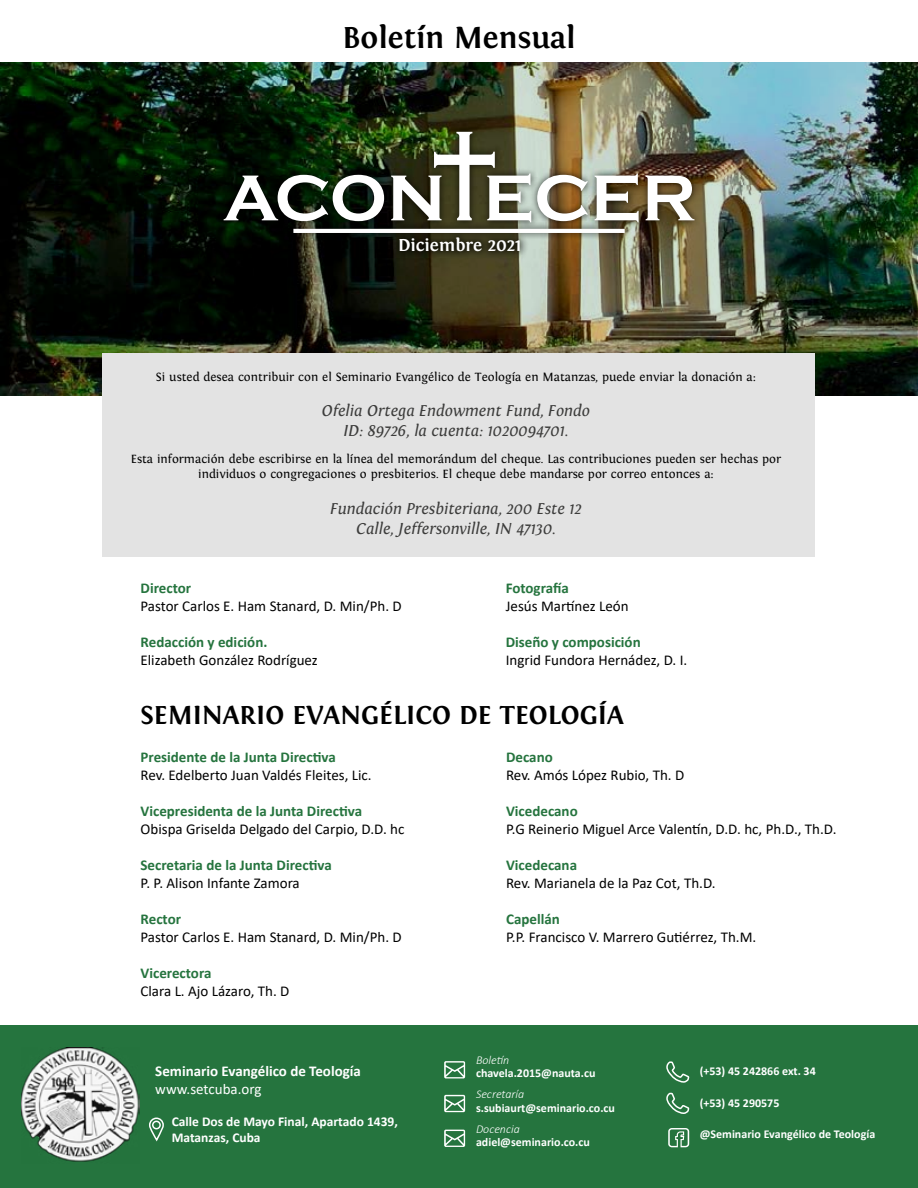
<style>
.page{position:relative;width:918px;height:1188px;background:#fff}
.page>*{position:absolute;margin:0;border:0;box-sizing:border-box;transform-origin:0 0}
.t1{font:700 31.5px "Fontin";color:#000}
.t2{font:700 27px "Fontin";color:#000}
.t3{font:700 18px "Fontin";color:#fff}
.t4{font:italic 16.5px/19.8px "Fontin";color:#3c3c3b;text-align:center}
.t5{font:15px "Calibri";color:#000}
.t6{font:700 15px "Calibri";color:#25743e}
.t7{font:700 15px "Calibri";color:#fff}
.t8{font:15px "Calibri";color:#fff}
.t9{font:700 13.5px/16.2px "Calibri";color:#fff}
.t10{font:12.45px/15px "Fontin";color:#000;text-align:center}
.t11{font:700 12px "Calibri";color:#fff}
.t12{font:italic 300 12px "Calibri";color:#fff}
</style>
<div class="page">
<img style="left:1px;top:62px;width:916px;height:334px">
<div style="left:216px;top:125px;width:485px;height:105px;background:#000;opacity:.75"></div>
<svg style="left:224px;top:175px;width:160px;height:46px"></svg>
<svg style="left:537px;top:175px;width:51px;height:46px"></svg>
<svg style="left:595px;top:173px;width:44px;height:49px"></svg>
<svg style="left:646px;top:176px;width:48px;height:44px"></svg>
<svg style="left:391px;top:132px;width:140px;height:90px"></svg>
<div style="left:391px;top:230px;width:137px;height:29px;background:#000;opacity:.75"></div>
<div style="left:286px;top:222px;width:346px;height:18px;background:#000;opacity:.75"></div>
<hr style="left:293px;top:229px;width:332px;height:4px;background:#fff">
<div style="left:103px;top:353px;width:712px;height:203px;background:#e3e3e3"></div>
<div style="left:0;top:1026px;width:918px;height:162px;background:#25743e"></div>
<img style="left:21px;top:1047px;width:119px;height:115px">
<svg style="left:444px;top:1130px;width:21px;height:17px"></svg>
<svg style="left:444px;top:1095px;width:21px;height:17px"></svg>
<svg style="left:444px;top:1061px;width:21px;height:17px"></svg>
<svg style="left:666px;top:1092px;width:24px;height:22px"></svg>
<svg style="left:666px;top:1061px;width:24px;height:22px"></svg>
<svg style="left:668px;top:1128px;width:21px;height:19px"></svg>
<svg style="left:149px;top:1117px;width:15px;height:25px"></svg>
<h1 class="t1" style="left:343px;top:20px;width:235px">Boletín Mensual</h1>
<p class="t3" style="left:398px;top:235px;width:125px">Diciembre 2021</p>
<p class="t10" style="left:156px;top:370px;width:602px">Si usted desea contribuir con el Seminario Evangélico de Teología en Matanzas, puede enviar la donación a:</p>
<p class="t4" style="left:322px;top:401px;width:270px">Ofelia Ortega Endowment Fund, Fondo<br>ID: 89726, la cuenta: 1020094701.</p>
<p class="t10" style="left:131px;top:452px;width:652px">Esta información debe escribirse en la línea del memorándum del cheque. Las contribuciones pueden ser hechas por individuos o congregaciones o presbiterios. El cheque debe mandarse por correo entonces a:</p>
<p class="t4" style="left:330px;top:499px;width:253px">Fundación Presbiteriana, 200 Este 12<br>Calle, Jeffersonville, IN 47130.</p>
<p class="t6" style="left:141px;top:577px;width:52px">Director</p>
<p class="t5" style="left:141px;top:595px;width:263px">Pastor Carlos E. Ham Stanard, D. Min/Ph. D</p>
<p class="t6" style="left:141px;top:631px;width:128px">Redacción y edición.</p>
<p class="t5" style="left:141px;top:649px;width:179px">Elizabeth González Rodríguez</p>
<p class="t6" style="left:506px;top:577px;width:65px">Fotografía</p>
<p class="t5" style="left:506px;top:595px;width:124px">Jesús Martínez León</p>
<p class="t6" style="left:506px;top:631px;width:137px">Diseño y composición</p>
<p class="t5" style="left:506px;top:649px;width:183px">Ingrid Fundora Hernádez, D. I.</p>
<h2 class="t2" style="left:141px;top:700px;width:485px">SEMINARIO EVANGÉLICO DE TEOLOGÍA</h2>
<p class="t6" style="left:141px;top:746px;width:197px">Presidente de la Junta Directiva</p>
<p class="t5" style="left:141px;top:764px;width:233px">Rev. Edelberto Juan Valdés Fleites, Lic.</p>
<p class="t6" style="left:141px;top:800px;width:223px">Vicepresidenta de la Junta Directiva</p>
<p class="t5" style="left:141px;top:818px;width:265px">Obispa Griselda Delgado del Carpio, D.D. hc</p>
<p class="t6" style="left:141px;top:854px;width:193px">Secretaria de la Junta Directiva</p>
<p class="t5" style="left:141px;top:872px;width:161px">P. P. Alison Infante Zamora</p>
<p class="t6" style="left:141px;top:908px;width:42px">Rector</p>
<p class="t5" style="left:141px;top:926px;width:263px">Pastor Carlos E. Ham Stanard, D. Min/Ph. D</p>
<p class="t6" style="left:141px;top:962px;width:72px">Vicerectora</p>
<p class="t5" style="left:141px;top:980px;width:150px">Clara L. Ajo Lázaro, Th. D</p>
<p class="t6" style="left:506px;top:746px;width:48px">Decano</p>
<p class="t5" style="left:506px;top:764px;width:180px">Rev. Amós López Rubio, Th. D</p>
<p class="t6" style="left:506px;top:800px;width:73px">Vicedecano</p>
<p class="t5" style="left:506px;top:818px;width:332px">P.G Reinerio Miguel Arce Valentín, D.D. hc, Ph.D., Th.D.</p>
<p class="t6" style="left:506px;top:854px;width:73px">Vicedecana</p>
<p class="t5" style="left:506px;top:872px;width:211px">Rev. Marianela de la Paz Cot, Th.D.</p>
<p class="t6" style="left:506px;top:908px;width:55px">Capellán</p>
<p class="t5" style="left:506px;top:926px;width:252px">P.P. Francisco V. Marrero Gutiérrez, Th.M.</p>
<p class="t7" style="left:155px;top:1060px;width:207px">Seminario Evangélico de Teología</p>
<p class="t8" style="left:155px;top:1078px;width:108px">www.setcuba.org</p>
<p class="t9" style="left:172px;top:1113px;width:228px">Calle Dos de Mayo Final, Apartado 1439,<br>Matanzas, Cuba</p>
<p class="t12" style="left:476px;top:1052px;width:35px">Boletín</p>
<p class="t11" style="left:476px;top:1065px;width:121px">chavela.2015@nauta.cu</p>
<p class="t12" style="left:476px;top:1087px;width:50px">Secretaría</p>
<p class="t11" style="left:476px;top:1099px;width:141px">s.subiaurt@seminario.co.cu</p>
<p class="t12" style="left:476px;top:1121px;width:45px">Docencia</p>
<p class="t11" style="left:476px;top:1134px;width:115px">adiel@seminario.co.cu</p>
<p class="t11" style="left:700px;top:1063px;width:118px">(+53) 45 242866 ext. 34</p>
<p class="t11" style="left:700px;top:1094px;width:81px">(+53) 45 290575</p>
<p class="t11" style="left:700px;top:1126px;width:177px">@Seminario Evangélico de Teología</p>
</div>
